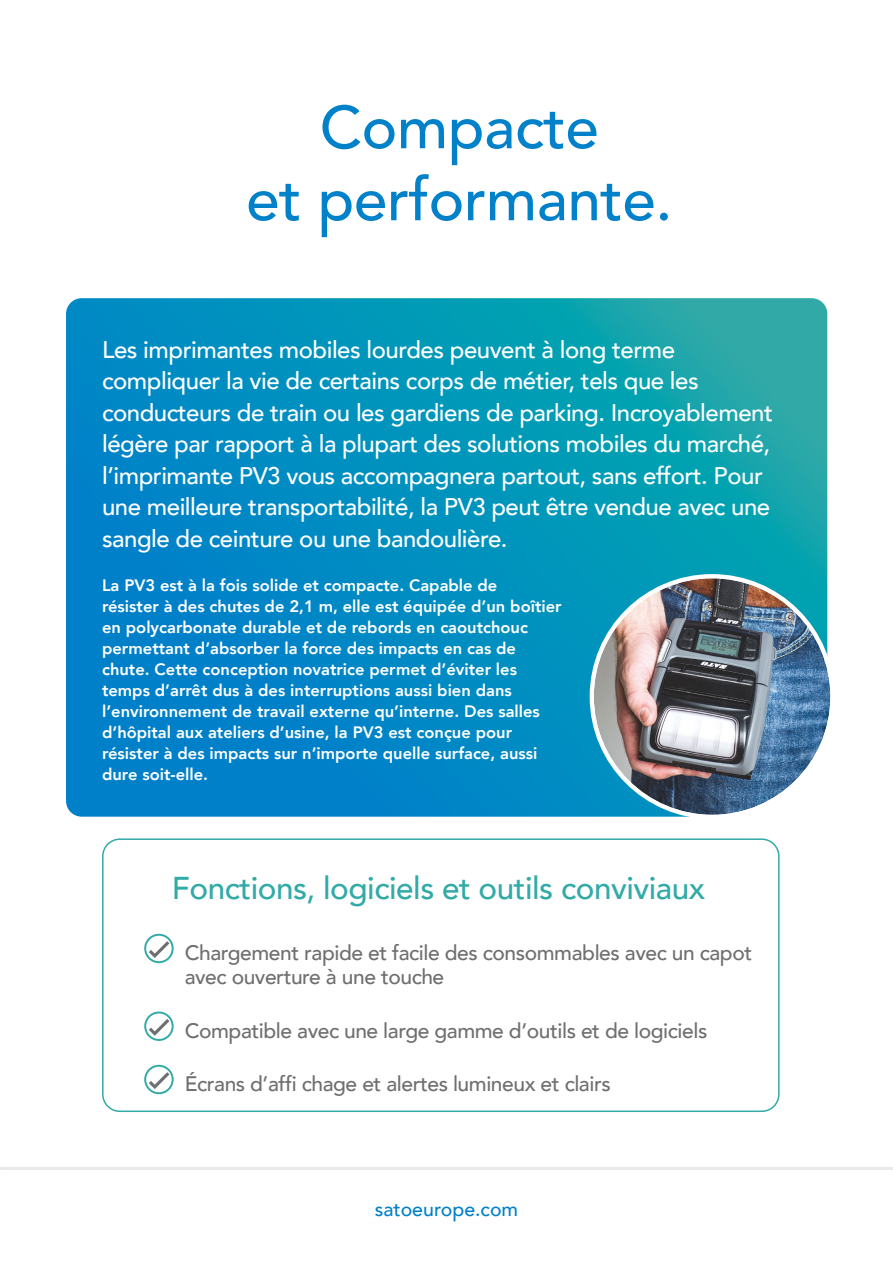
<style>
.page{position:relative;width:893px;height:1263px;background:#fff}
.page>*{position:absolute;margin:0;border:0;box-sizing:border-box;transform-origin:0 0}
.t1{font:500 60px/72px "Avenir";letter-spacing:-.005em;color:#0081c9;text-align:center}
.t2{font:500 31.5px "Avenir";letter-spacing:-.015em;color:#32aaa7}
.t3{font:500 24px/31.5px "Avenir";letter-spacing:-.02em;color:#fff}
.t4{font:500 21px/24px "Avenir";letter-spacing:-.02em;color:#706f6f}
.t5{font:500 19.5px "Avenir";color:#0081c9}
.t6{font:800 16.5px/21px "Avenir";color:#fff}
</style>
<div class="page">
<svg style="left:66px;top:298px;width:762px;height:519px;background:#0791bf"></svg>
<div style="left:102px;top:838px;width:678px;height:274px;border:2px solid #32aaa7;border-radius:17px"></div>
<svg style="left:144px;top:934px;width:30px;height:29px"></svg>
<svg style="left:144px;top:1011px;width:30px;height:30px"></svg>
<svg style="left:144px;top:1065px;width:30px;height:29px"></svg>
<img style="left:594px;top:578px;width:236px;height:237px;border-radius:118px">
<hr style="left:0;top:1168px;width:893px;height:2px;background:#e9e9e9">
<h1 class="t1" style="left:246px;top:88px;width:427px">Compacte<br>et performante.</h1>
<p class="t3" style="left:102px;top:332px;width:672px">Les imprimantes mobiles lourdes peuvent à long terme compliquer la vie de certains corps de métier, tels que les conducteurs de train ou les gardiens de parking. Incroyablement légère par rapport à la plupart des solutions mobiles du marché, l’imprimante PV3 vous accompagnera partout, sans effort. Pour une meilleure transportabilité, la PV3 peut être vendue avec une sangle de ceinture ou une bandoulière.</p>
<p class="t6" style="left:102px;top:574px;width:461px">La PV3 est à la fois solide et compacte. Capable de<br>résister à des chutes de 2,1 m, elle est équipée d’un boîtier en polycarbonate durable et de rebords en caoutchouc permettant d’absorber la force des impacts en cas de chute. Cette conception novatrice permet d’éviter les temps d’arrêt dus à des interruptions aussi bien dans l’environnement de travail externe qu’interne. Des salles d’hôpital aux ateliers d’usine, la PV3 est conçue pour résister à des impacts sur n’importe quelle surface, aussi dure soit-elle.</p>
<h2 class="t2" style="left:172px;top:861px;width:535px">Fonctions, logiciels et outils conviviaux</h2>
<p class="t4" style="left:185px;top:940px;width:569px">Chargement rapide et facile des consommables avec un capot avec ouverture à une touche</p>
<p class="t4" style="left:185px;top:1017px;width:524px">Compatible avec une large gamme d’outils et de logiciels</p>
<p class="t4" style="left:185px;top:1071px;width:428px">Écrans d’affi chage et alertes lumineux et clairs</p>
<p class="t5" style="left:375px;top:1192px;width:145px">satoeurope.com</p>
</div>
